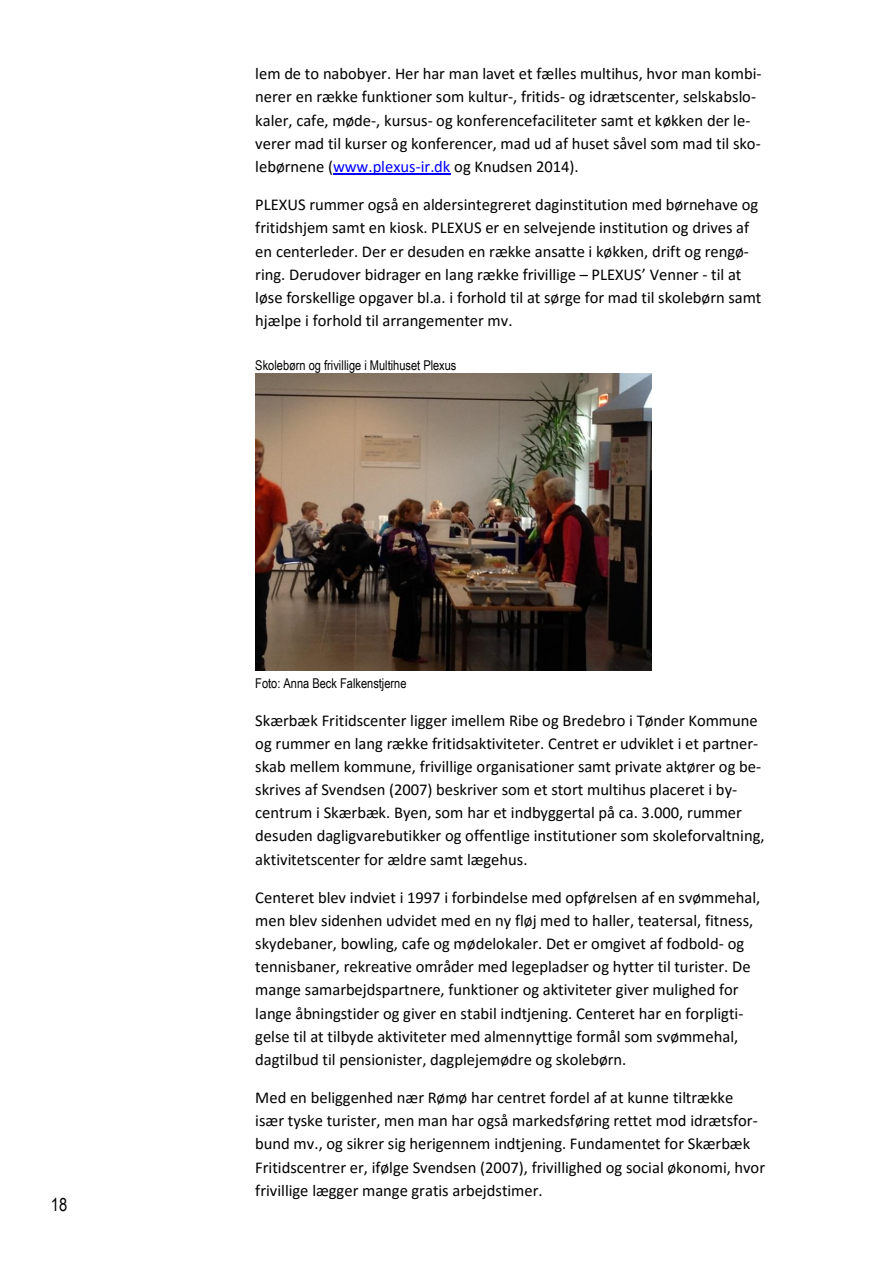
<style>
.page{position:relative;width:893px;height:1263px;background:#fff}
.page>*{position:absolute;margin:0;border:0;box-sizing:border-box;transform-origin:0 0}
.t1{font:18px "Arial Narrow";color:#000}
.t2{font:16.5px/23.2px "Calibri";color:#000}
.t3{font:13.5px "Arial Narrow";color:#000}
.s1{color:#00f}
</style>
<div class="page">
<hr style="left:333px;top:174px;width:117px;height:1px;background:#00f">
<img style="left:255px;top:373px;width:397px;height:298px">
<p class="t1" style="left:51px;top:1194px;width:18px">18</p>
<p class="t2" style="left:255px;top:64px;width:508px">lem de to nabobyer. Her har man lavet et fælles multihus, hvor man kombi&shy;nerer en række funktioner som kultur-, fritids- og idrætscenter, selskabslo&shy;kaler, cafe, møde-, kursus- og konferencefaciliteter samt et køkken der le&shy;verer mad til kurser og konferencer, mad ud af huset såvel som mad til sko&shy;lebørnene (<span class="s1">www.plexus-ir.dk</span> og Knudsen 2014).</p>
<p class="t2" style="left:255px;top:194px;width:508px">PLEXUS rummer også en aldersintegreret daginstitution med børnehave og fritidshjem samt en kiosk. PLEXUS er en selvejende institution og drives af en centerleder. Der er desuden en række ansatte i køkken, drift og rengø&shy;ring. Derudover bidrager en lang række frivillige – PLEXUS’ Venner - til at løse forskellige opgaver bl.a. i forhold til at sørge for mad til skolebørn samt hjælpe i forhold til arrangementer mv.</p>
<p class="t3" style="left:255px;top:358px;width:203px">Skolebørn og frivillige i Multihuset Plexus</p>
<p class="t3" style="left:255px;top:675px;width:153px">Foto: Anna Beck Falkenstjerne</p>
<p class="t2" style="left:255px;top:710px;width:511px">Skærbæk Fritidscenter ligger imellem Ribe og Bredebro i Tønder Kommune og rummer en lang række fritidsaktiviteter. Centret er udviklet i et partner&shy;skab mellem kommune, frivillige organisationer samt private aktører og be&shy;skrives af Svendsen (2007) beskriver som et stort multihus placeret i by&shy;centrum i Skærbæk. Byen, som har et indbyggertal på ca. 3.000, rummer desuden dagligvarebutikker og offentlige institutioner som skoleforvaltning, aktivitetscenter for ældre samt lægehus.</p>
<p class="t2" style="left:255px;top:887px;width:507px">Centeret blev indviet i 1997 i forbindelse med opførelsen af en svømmehal, men blev sidenhen udvidet med en ny fløj med to haller, teatersal, fitness, skydebaner, bowling, cafe og mødelokaler. Det er omgivet af fodbold- og tennisbaner, rekreative områder med legepladser og hytter til turister. De mange samarbejdspartnere, funktioner og aktiviteter giver mulighed for lange åbningstider og giver en stabil indtjening. Centeret har en forpligti&shy;gelse til at tilbyde aktiviteter med almennyttige formål som svømmehal, dagtilbud til pensionister, dagplejemødre og skolebørn.</p>
<p class="t2" style="left:255px;top:1087px;width:511px">Med en beliggenhed nær Rømø har centret fordel af at kunne tiltrække især tyske turister, men man har også markedsføring rettet mod idrætsfor&shy;bund mv., og sikrer sig herigennem indtjening. Fundamentet for Skærbæk Fritidscentrer er, ifølge Svendsen (2007), frivillighed og social økonomi, hvor frivillige lægger mange gratis arbejdstimer.</p>
</div>
